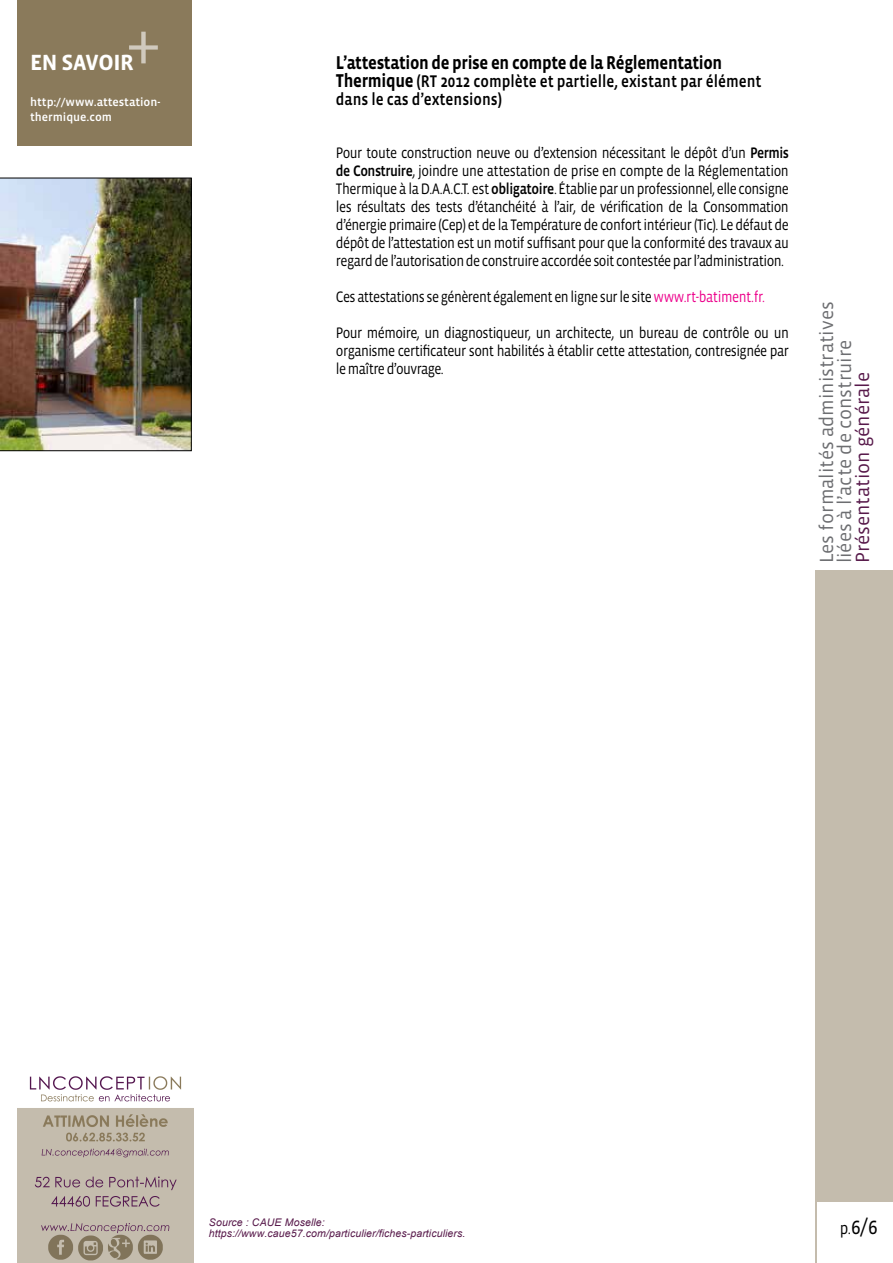
<style>
.page{position:relative;width:893px;height:1263px;background:#fff}
.page>*{position:absolute;margin:0;border:0;box-sizing:border-box;transform-origin:0 0}
.t1{font:69.75px "Vista Sans OT";color:#fff}
.t2{font:24.15px "Vista Sans OT";color:#000;scale:.87 1}
.t3{font:700 22.5px "Vista Sans OT";letter-spacing:-.02em;color:#fff}
.t4{font:19.5px/18px "Vista Sans OT";color:#6d6e71}
.t5{font:19.5px "Vista Sans OT";color:#57194a}
.t6{font:700 18.9px "Vista Sans OT";letter-spacing:-.02em;color:#000;scale:.87 1}
.t7{font:500 17.25px/18px "Vista Sans OT";color:#000;scale:.87 1}
.t8{font:15.45px/18px "Vista Sans OT";letter-spacing:-.04em;color:#000;text-align:justify;scale:.87 1}
.t9{font:500 12px/15px "Vista Sans OT";letter-spacing:-.005em;color:#fff}
.t10{font:italic 10.5px/11.7px "Arial";color:#57194a}
.s1{font-weight:700;font-size:18.9px}
.s2{font-weight:500}
.s3{color:#ec008b}
.s4{font-size:17.25px}
</style>
<div class="page">
<img style="left:17px;top:1076px;width:177px;height:187px">
<div style="left:17px;top:0;width:175px;height:145px;background:#8a7a5b"></div>
<img style="left:0;top:178px;width:191px;height:273px">
<h1 class="t1" style="left:126px;top:7px;width:36px">+</h1>
<h3 class="t3" style="left:30px;top:51px;width:105px">EN SAVOIR</h3>
<p class="t9" style="left:30px;top:95px;width:132px">http://www.attestation&shy;thermique.com</p>
<p class="t6" style="left:336px;top:53px;width:445px">L’attestation de prise en compte de la Réglementation</p>
<p class="t7" style="left:336px;top:73px;width:491px"><span class="s1">Thermique</span> (RT 2012 complète et partielle, existant par élément dans le cas d’extensions)</p>
<p class="t8" style="left:336px;top:144px;width:522px">Pour toute construction neuve ou d’extension nécessitant le dépôt d’un <span class="s2">Permis de Construire</span>, joindre une attestation de prise en compte de la Réglementation Thermique à la D.A.A.C.T. est <span class="s2">obligatoire</span>. Établie par un professionnel, elle consigne les résultats des tests d’étanchéité à l’air, de vérification de la Consommation d’énergie primaire (Cep) et de la Température de confort intérieur (Tic). Le défaut de dépôt de l’attestation est un motif suffisant pour que la conformité des travaux au regard de l’autorisation de construire accordée soit contestée par l’administration.</p>
<p class="t8" style="left:336px;top:288px;width:495px">Ces attestations se génèrent également en ligne sur le site <span class="s3">www.rt-batiment.fr.</span></p>
<p class="t8" style="left:336px;top:324px;width:522px">Pour mémoire, un diagnostiqueur, un architecte, un bureau de contrôle ou un organisme certificateur sont habilités à établir cette attestation, contresignée par le maître d’ouvrage.</p>
<p class="t4" style="left:818px;top:563px;width:263px;rotate:-90deg">Les formalités administratives liées à l’acte de construire</p>
<p class="t5" style="left:852px;top:563px;width:193px;rotate:-90deg">Présentation générale</p>
<p class="t10" style="left:209px;top:1216px;width:258px">Source : CAUE Moselle: https://www.caue57.com/particulier/fiches-particuliers.</p>
<h2 class="t2" style="left:840px;top:1214px;width:46px"><span class="s4">p.</span>6/6</h2>
</div>
